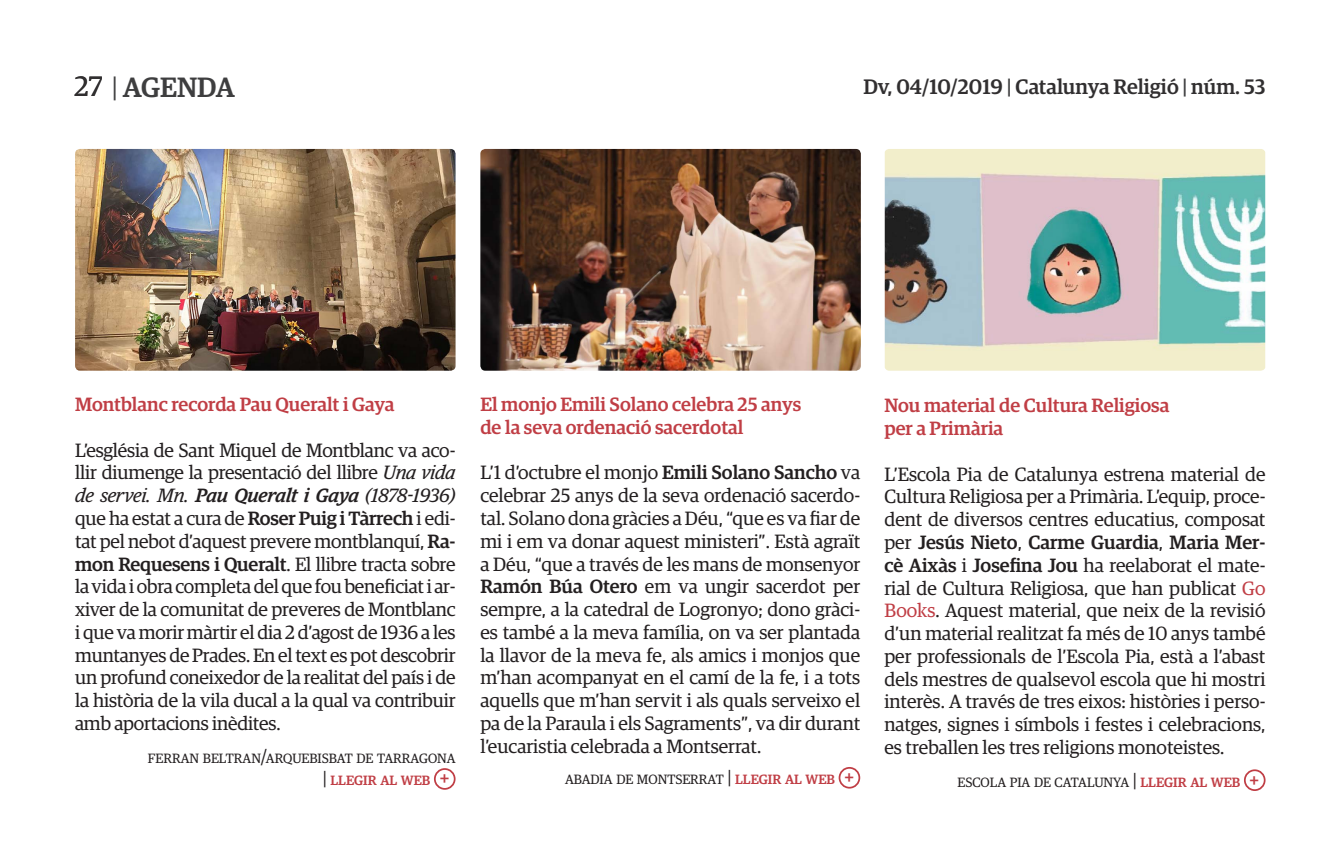
<style>
.page{position:relative;width:1340px;height:844px;background:#fff}
.page>*{position:absolute;margin:0;border:0;box-sizing:border-box;transform-origin:0 0}
.t1{font:500 28px "Guardian Egyp";color:#3e3e3f}
.t2{font:500 21px "Guardian Egyp";color:#312f30}
.Normal__Web{font:19.25px/22.8px "Guardian Egyp";color:#231f20;text-align:justify}
.Título_1{font:500 19.25px/22.8px "Guardian Egyp";color:#c03e45}
.t3{font:500 19.25px "Guardian Egyp";color:#c03e45}
.t4{font:13.47px/22.8px "Guardian Egyp";color:#231f20}
.s1{font-weight:400;color:#312f30}
.s2{font-weight:400}
.s3{color:#3e3e3f}
.s4{font-style:italic}
.s5{font-weight:500;font-style:italic}
.s6{font-weight:500}
.s7{font-size:19.25px}
.s8{font-weight:500;color:#c03e45}
.s9{color:#c03e45}
</style>
<div class="page">
<div style="left:1243px;top:769px;width:22px;height:21px;border:2px solid #c03e45;border-radius:50%"></div>
<div style="left:434px;top:768px;width:21px;height:21px;border:2px solid #c03e45;border-radius:50%"></div>
<div style="left:838px;top:766px;width:22px;height:22px;border:2px solid #c03e45;border-radius:50%"></div>
<img style="left:480px;top:149px;width:380px;height:221px">
<img style="left:75px;top:149px;width:380px;height:221px">
<img style="left:884px;top:149px;width:381px;height:221px">
<h1 class="t1" style="left:74px;top:67px;width:162px"><span class="s1">27</span> <span class="s2">|</span> AGENDA</h1>
<p class="t2" style="left:863px;top:71px;width:403px">Dv, 04/10/2019 <span class="s3">|</span> Catalunya Religió <span class="s3">|</span> núm. 53</p>
<p class="Título_1" style="left:75px;top:391px;width:321px">Montblanc recorda Pau Queralt i Gaya</p>
<p class="Normal__Web" style="left:75px;top:437px;width:382px">L’església de Sant Miquel de Montblanc va aco&shy;llir diumenge la presentació del llibre <span class="s4">Una vida de servei. Mn.</span> <span class="s5">Pau Queralt i Gaya</span> <span class="s4">(1878-1936) </span>que ha estat a cura de <span class="s6">Roser Puig i Tàrrech</span> i edi&shy;tat pel nebot d’aquest prevere montblanquí, <span class="s6">Ra&shy;mon Requesens i Queralt</span>. El llibre tracta sobre la vida i obra completa del que fou beneficiat i ar&shy;xiver de la comunitat de preveres de Montblanc i que va morir màrtir el dia 2 d’agost de 1936 a les muntanyes de Prades. En el text es pot descobrir un profund coneixedor de la realitat del país i de la història de la vila ducal a la qual va contribuir amb aportacions inèdites.</p>
<p class="t4" style="left:323px;top:745px;width:134px;text-indent:-175px">FERRAN BELTRAN<span class="s7">/</span>ARQUEBISBAT DE TARRAGONA <span class="s7">|</span> <span class="s8">LLEGIR AL WEB</span></p>
<p class="t3" style="left:439px;top:764px;width:12px">+</p>
<p class="Título_1" style="left:480px;top:391px;width:322px">El monjo Emili Solano celebra 25 anys de la seva ordenació sacerdotal</p>
<p class="Normal__Web" style="left:480px;top:460px;width:381px">L’1 d’octubre el monjo <span class="s6">Emili Solano Sancho</span> va celebrar 25 anys de la seva ordenació sacerdo&shy;tal. Solano dona gràcies a Déu, “que es va fiar de mi i em va donar aquest ministeri”. Està agraït a Déu, “que a través de les mans de monsenyor <span class="s6">Ramón Búa Otero</span> em va ungir sacerdot per sempre, a la catedral de Logronyo; dono gràci&shy;es també a la meva família, on va ser plantada la llavor de la meva fe, als amics i monjos que m’han acompanyat en el camí de la fe, i a tots aquells que m’han servit i als quals serveixo el pa de la Paraula i els Sagraments”, va dir durant l’eucaristia celebrada a Montserrat.</p>
<p class="t4" style="left:565px;top:767px;width:271px">ABADIA DE MONTSERRAT <span class="s7">|</span> <span class="s8">LLEGIR AL WEB</span></p>
<p class="t3" style="left:844px;top:763px;width:12px">+</p>
<p class="Título_1" style="left:884px;top:393px;width:286px">Nou material de Cultura Religiosa per a Primària</p>
<p class="Normal__Web" style="left:884px;top:461px;width:382px">L’Escola Pia de Catalunya estrena material de Cultura Religiosa per a Primària. L’equip, proce&shy;dent de diversos centres educatius, composat per <span class="s6">Jesús Nieto</span>, <span class="s6">Carme Guardia</span>, <span class="s6">Maria Mer&shy;cè Aixàs</span> i <span class="s6">Josefina Jou</span> ha reelaborat el mate&shy;rial de Cultura Religiosa, que han publicat <span class="s9">Go</span></p>
<p class="Normal__Web" style="left:884px;top:598px;width:382px"><span class="s9">Books</span>. Aquest material, que neix de la revisió d’un material realitzat fa més de 10 anys també per professionals de l’Escola Pia, està a l’abast dels mestres de qualsevol escola que hi mostri interès. A través de tres eixos: històries i perso&shy;natges, signes i símbols i festes i celebracions, es treballen les tres religions monoteistes.</p>
<p class="t4" style="left:957px;top:769px;width:284px">ESCOLA PIA DE CATALUNYA <span class="s7">|</span> <span class="s8">LLEGIR AL WEB</span></p>
<p class="t3" style="left:1249px;top:766px;width:12px">+</p>
</div>
